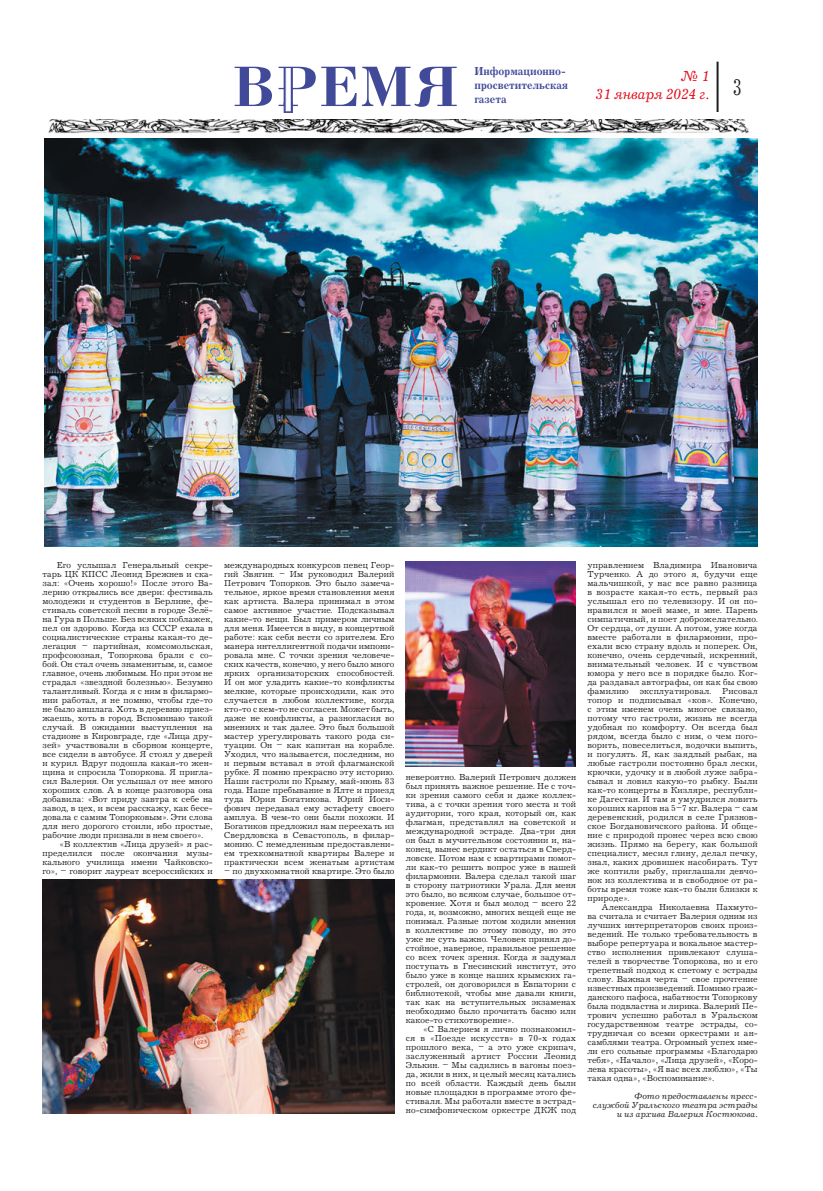
<style>
.page{position:relative;width:823px;height:1191px;background:#fff}
.page>*{position:absolute;margin:0;border:0;box-sizing:border-box;transform-origin:0 0}
.t1{font:60px "Bodoni Bold Cyrillic";letter-spacing:.015em;color:#414999}
.t2{font:15px "Journal C Italic 2";letter-spacing:-.02em;color:#e30a19}
.t3{font:12px/14.4px "Journal C Bold 2";color:#414999;scale:.9 1}
.t4{font:9px/9px "Journal C";color:#1d1e1f;text-align:justify}
.t5{font:italic 9px/9px "Journal C";color:#1d1e1f;text-align:right}
</style>
<div class="page">
<img style="left:44px;top:119px;width:713px;height:428px">
<hr style="left:716px;top:62px;width:2px;height:50px;background:#1d1e1f">
<div style="left:283px;top:102px;width:10px;height:11px;background:#d4d6e8;border:1px solid #414999"></div>
<div style="left:285px;top:68px;width:5px;height:43px;background:#fff"></div>
<img style="left:405px;top:561px;width:170px;height:205px">
<img style="left:43px;top:880px;width:351px;height:233px">
<h1 class="t1" style="left:232px;top:56px;width:228px">ВРЕМЯ</h1>
<h3 class="t3" style="left:474px;top:64px;width:106px">Информационно&shy;просветительская газета</h3>
<h2 class="t2" style="left:680px;top:68px;width:31px">№ 1</h2>
<h2 class="t2" style="left:595px;top:86px;width:147px">31 января 2024 г. <sup>3</sup></h2>
<p class="t4" style="left:43px;top:561px;width:172px;text-indent:14px">Его услышал Генеральный секре&shy;тарь ЦК КПСС Леонид Брежнев и ска&shy;зал: «Очень хорошо!» После этого Ва&shy;лерию открылись все двери: фестиваль молодежи и студентов в Берлине, фе&shy;стиваль советской песни в городе Зелё&shy;на Гура в Польше. Без всяких поблажек, пел он здорово. Когда из СССР ехала в социалистические страны какая-то де&shy;легация – партийная, комсомольская, профсоюзная, Топоркова брали с со&shy;бой. Он стал очень знаменитым, и, самое главное, очень любимым. Но при этом не страдал «звездной болезнью». Безумно талантливый. Когда я с ним в филармо&shy;нии работал, я не помню, чтобы где-то не было аншлага. Хоть в деревню приез&shy;жаешь, хоть в город. Вспоминаю такой случай. В ожидании выступления на стадионе в Кировграде, где «Лица дру&shy;зей» участвовали в сборном концерте, все сидели в автобусе. Я стоял у дверей и курил. Вдруг подошла какая-то жен&shy;щина и спросила Топоркова. Я пригла&shy;сил Валерия. Он услышал от нее много хороших слов. А в конце разговора она добавила: «Вот приду завтра к себе на завод, в цех, и всем расскажу, как бесе&shy;довала с самим Топорковым». Эти слова для него дорогого стоили, ибо простые, рабочие люди признали в нем своего».</p>
<p class="t4" style="left:43px;top:840px;width:172px;text-indent:17px">«В коллектив «Лица друзей» я рас&shy;пределился после окончания музы&shy;кального училища имени Чайковско&shy;го», – говорит лауреат всероссийских и</p>
<p class="t4" style="left:224px;top:561px;width:172px">международных конкурсов певец Геор&shy;гий Звягин. – Им руководил Валерий Петрович Топорков. Это было замеча&shy;тельное, яркое время становления меня как артиста. Валера принимал в этом самое активное участие. Подсказывал какие-то вещи. Был примером личным для меня. Имеется в виду, в концертной работе: как себя вести со зрителем. Его манера интеллигентной подачи импони&shy;ровала мне. С точки зрения человече&shy;ских качеств, конечно, у него было много ярких организаторских способностей.<br>И он мог уладить какие-то конфликты мелкие, которые происходили, как это случается в любом коллективе, когда кто-то с кем-то не согласен. Может быть, даже не конфликты, а разногласия во мнениях и так далее. Это был большой мастер урегулировать такого рода си&shy;туации. Он – как капитан на корабле.<br>Уходил, что называется, последним, но и первым вставал в этой флагманской рубке. Я помню прекрасно эту историю.<br>Наши гастроли по Крыму, май-июнь 83 года. Наше пребывание в Ялте и приезд туда Юрия Богатикова. Юрий Иоси&shy;фович передавал ему эстафету своего амплуа. В чем-то они были похожи. И Богатиков предложил нам переехать из Свердловска в Севастополь, в филар&shy;монию. С немедленным предоставлени&shy;ем трехкомнатной квартиры Валере и практически всем женатым артистам</p>
<p class="t4" style="left:224px;top:867px;width:172px">– по двухкомнатной квартире. Это было</p>
<p class="t4" style="left:405px;top:773px;width:172px">невероятно. Валерий Петрович должен был принять важное решение. Не с точ&shy;ки зрения самого себя и даже коллек&shy;тива, а с точки зрения того места и той аудитории, того края, который он, как флагман, представлял на советской и международной эстраде. Два-три дня он был в мучительном состоянии и, на&shy;конец, вынес вердикт остаться в Сверд&shy;ловске. Потом нам с квартирами помог&shy;ли как-то решить вопрос уже в нашей филармонии. Валера сделал такой шаг в сторону патриотики Урала. Для меня это было, во всяком случае, большое от&shy;кровение. Хотя и был молод – всего 22 года, и, возможно, многих вещей еще не понимал. Разные потом ходили мнения в коллективе по этому поводу, но это уже не суть важно. Человек принял до&shy;стойное, наверное, правильное решение со всех точек зрения. Когда я задумал поступать в Гнесинский институт, это было уже в конце наших крымских га&shy;стролей, он договорился в Евпатории с библиотекой, чтобы мне давали книги, так как на вступительных экзаменах необходимо было прочитать басню или какое-то стихотворение».</p>
<p class="t4" style="left:405px;top:1025px;width:172px;text-indent:17px">«С Валерием я лично познакомил&shy;ся в «Поезде искусств» в 70-х годах прошлого века, – а это уже скрипач, заслуженный артист России Леонид Элькин. – Мы садились в вагоны поез&shy;да, жили в них, и целый месяц катались по всей области. Каждый день были новые площадки в программе этого фе&shy;стиваля. Мы работали вместе в эстрад&shy;но-симфоническом оркестре ДКЖ под</p>
<p class="t4" style="left:587px;top:561px;width:172px">управлением Владимира Ивановича Турченко. А до этого я, будучи еще мальчишкой, у нас все равно разница в возрасте какая-то есть, первый раз услышал его по телевизору. И он по&shy;нравился и моей маме, и мне. Парень симпатичный, и поет доброжелательно.<br>От сердца, от души. А потом, уже когда вместе работали в филармонии, про&shy;ехали всю страну вдоль и поперек. Он, конечно, очень сердечный, искренний, внимательный человек. И с чувством юмора у него все в порядке было. Ког&shy;да раздавал автографы, он как бы свою фамилию эксплуатировал. Рисовал топор и подписывал «ков». Конечно, с этим именем очень многое связано, потому что гастроли, жизнь не всегда удобная по комфорту. Он всегда был рядом, всегда было с ним, о чем пого&shy;ворить, повеселиться, водочки выпить, и погулять. Я, как заядлый рыбак, на любые гастроли постоянно брал лески, крючки, удочку и в любой луже забра&shy;сывал и ловил какую-то рыбку. Были как-то концерты в Кизляре, республи&shy;ке Дагестан. И там я умудрился ловить хороших карпов на 5–7 кг. Валера – сам деревенский, родился в селе Грязнов&shy;ское Богдановичского района. И обще&shy;ние с природой пронес через всю свою жизнь. Прямо на берегу, как большой специалист, месил глину, делал печку, знал, каких дровишек насобирать. Тут же коптили рыбу, приглашали девчо&shy;нок из коллектива и в свободное от ра&shy;боты время тоже как-то были близки к природе».</p>
<p class="t4" style="left:587px;top:903px;width:172px;text-indent:14px">Александра Николаевна Пахмуто&shy;ва считала и считает Валерия одним из лучших интерпретаторов своих произ&shy;ведений. Не только требовательность в выборе репертуара и вокальное мастер&shy;ство исполнения привлекают слуша&shy;телей в творчестве Топоркова, но и его трепетный подход к спетому с эстрады слову. Важная черта – свое прочтение известных произведений. Помимо граж&shy;данского пафоса, набатности Топоркову была подвластна и лирика. Валерий Пе&shy;трович успешно работал в Уральском государственном театре эстрады, со&shy;трудничая со всеми оркестрами и ан&shy;самблями театра. Огромный успех име&shy;ли его сольные программы «Благодарю тебя», «Начало», «Лица друзей», «Коро&shy;лева красоты», «Я вас всех люблю», «Ты такая одна», «Воспоминание».</p>
<p class="t5" style="left:592px;top:1092px;width:166px">Фото предоставлены пресс-<br>службой Уральского театра эстрады и из архива Валерия Костюкова.</p>
</div>
